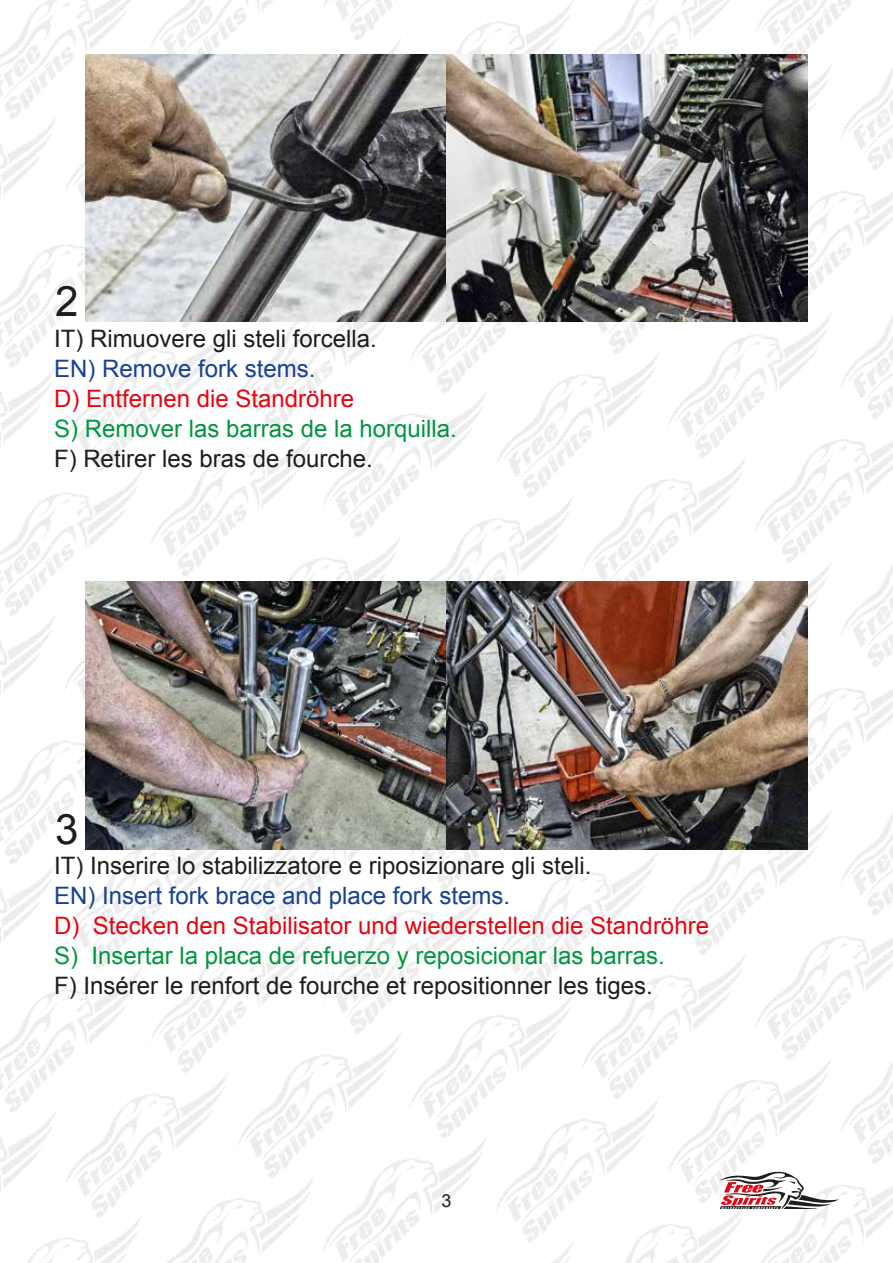
<style>
.page{position:relative;width:893px;height:1263px;background:#fff}
.page>*{position:absolute;margin:0;border:0;box-sizing:border-box;transform-origin:0 0}
.t1{font:42px "Arial";color:#1d1d1b}
.t2{font:24px "Arial";color:#1d1d1b}
.t3{font:24px "Arial";color:#009641}
.t4{font:24px "Arial";color:#e30613}
.t5{font:24px "Arial";color:#164194}
.t6{font:18px "Arial";color:#1d1d1b}
</style>
<div class="page">
<img style="left:0;top:0;width:893px;height:1262px">
<svg style="left:719px;top:1172px;width:120px;height:37px"></svg>
<img style="left:85px;top:54px;width:723px;height:268px">
<img style="left:85px;top:582px;width:723px;height:268px">
<h1 class="t1" style="left:55px;top:274px;width:25px">2</h1>
<p class="t2" style="left:54px;top:323px;width:324px">IT) Rimuovere gli steli forcella.</p>
<p class="t5" style="left:54px;top:353px;width:263px">EN) Remove fork stems.</p>
<p class="t4" style="left:54px;top:383px;width:302px">D) Entfernen die Standröhre</p>
<p class="t3" style="left:54px;top:413px;width:404px">S) Remover las barras de la horquilla.</p>
<p class="t2" style="left:54px;top:443px;width:320px">F) Retirer les bras de fourche.</p>
<h1 class="t1" style="left:55px;top:801px;width:25px">3</h1>
<p class="t2" style="left:54px;top:850px;width:539px">IT) Inserire lo stabilizzatore e riposizionare gli steli.</p>
<p class="t5" style="left:54px;top:880px;width:458px">EN) Insert fork brace and place fork stems.</p>
<p class="t4" style="left:54px;top:910px;width:656px">D) Stecken den Stabilisator und wiederstellen die Standröhre</p>
<p class="t3" style="left:54px;top:940px;width:612px">S) Insertar la placa de refuerzo y reposicionar las barras.</p>
<p class="t2" style="left:54px;top:970px;width:600px">F) Insérer le renfort de fourche et repositionner les tiges.</p>
<p class="t6" style="left:441px;top:1189px;width:12px">3</p>
</div>
